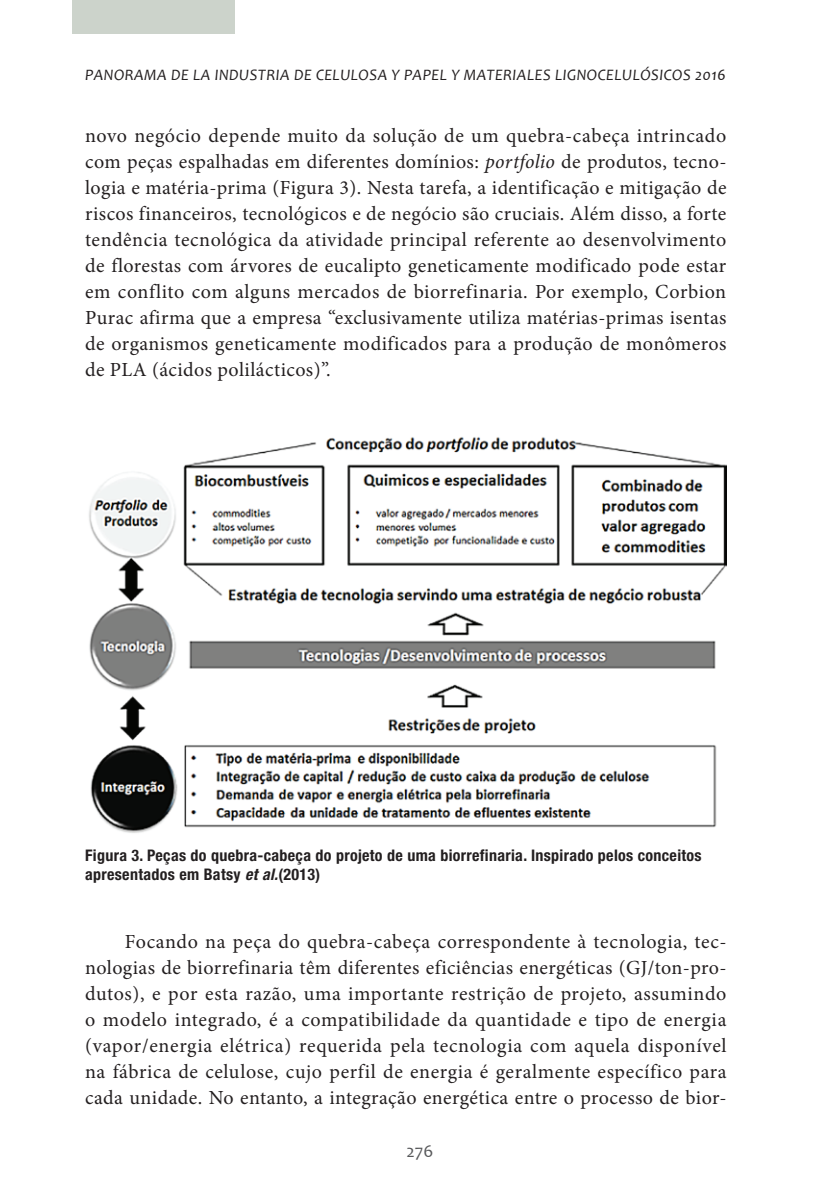
<style>
.page{position:relative;width:840px;height:1191px;background:#fff}
.page>*{position:absolute;margin:0;border:0;box-sizing:border-box;transform-origin:0 0}
.t1{font:20px/26px "Minion Pro";letter-spacing:.02em;color:#231f20;text-align:justify}
.t2{font:18px "Candara";color:#57585a}
.t3{font:700 condensed 16px/19.2px "Helvetica Neue LT Std";letter-spacing:.02em;color:#231f20}
.t4{font:italic 16px "Candara";letter-spacing:.03em;color:#231f20}
.s1{font-style:italic}
</style>
<div class="page">
<div style="left:72px;top:0;width:162px;height:34px;background:#ccd3cb"></div>
<img style="left:89px;top:437px;width:637px;height:396px">
<p class="t4" style="left:85px;top:64px;width:642px">PANORAMA DE LA INDUSTRIA DE CELULOSA Y PAPEL Y MATERIALES LIGNOCELULÓSICOS 2016</p>
<p class="t1" style="left:85px;top:122px;width:642px">novo negócio depende muito da solução de um quebra-cabeça intrincado com peças espalhadas em diferentes domínios: <span class="s1">portfolio</span> de produtos, tecno&shy;logia e matéria-prima (Figura 3). Nesta tarefa, a identificação e mitigação de riscos financeiros, tecnológicos e de negócio são cruciais. Além disso, a forte tendência tecnológica da atividade principal referente ao desenvolvimento de florestas com árvores de eucalipto geneticamente modificado pode estar em conflito com alguns mercados de biorrefinaria. Por exemplo, Corbion Purac afirma que a empresa “exclusivamente utiliza matérias-primas isentas de organismos geneticamente modificados para a produção de monômeros de PLA (ácidos polilácticos)”.</p>
<p class="t3" style="left:85px;top:845px;width:617px">Figura 3. Peças do quebra-cabeça do projeto de uma biorrefinaria. Inspirado pelos conceitos apresentados em Batsy <span class="s1">et al.</span>(2013)</p>
<p class="t1" style="left:85px;top:928px;width:642px;text-indent:40px">Focando na peça do quebra-cabeça correspondente à tecnologia, tec&shy;nologias de biorrefinaria têm diferentes eficiências energéticas (GJ/ton-pro&shy;dutos), e por esta razão, uma importante restrição de projeto, assumindo o modelo integrado, é a compatibilidade da quantidade e tipo de energia (vapor/energia elétrica) requerida pela tecnologia com aquela disponível na fábrica de celulose, cujo perfil de energia é geralmente específico para cada unidade. No entanto, a integração energética entre o processo de bior-</p>
<p class="t2" style="left:406px;top:1140px;width:28px">276</p>
</div>
